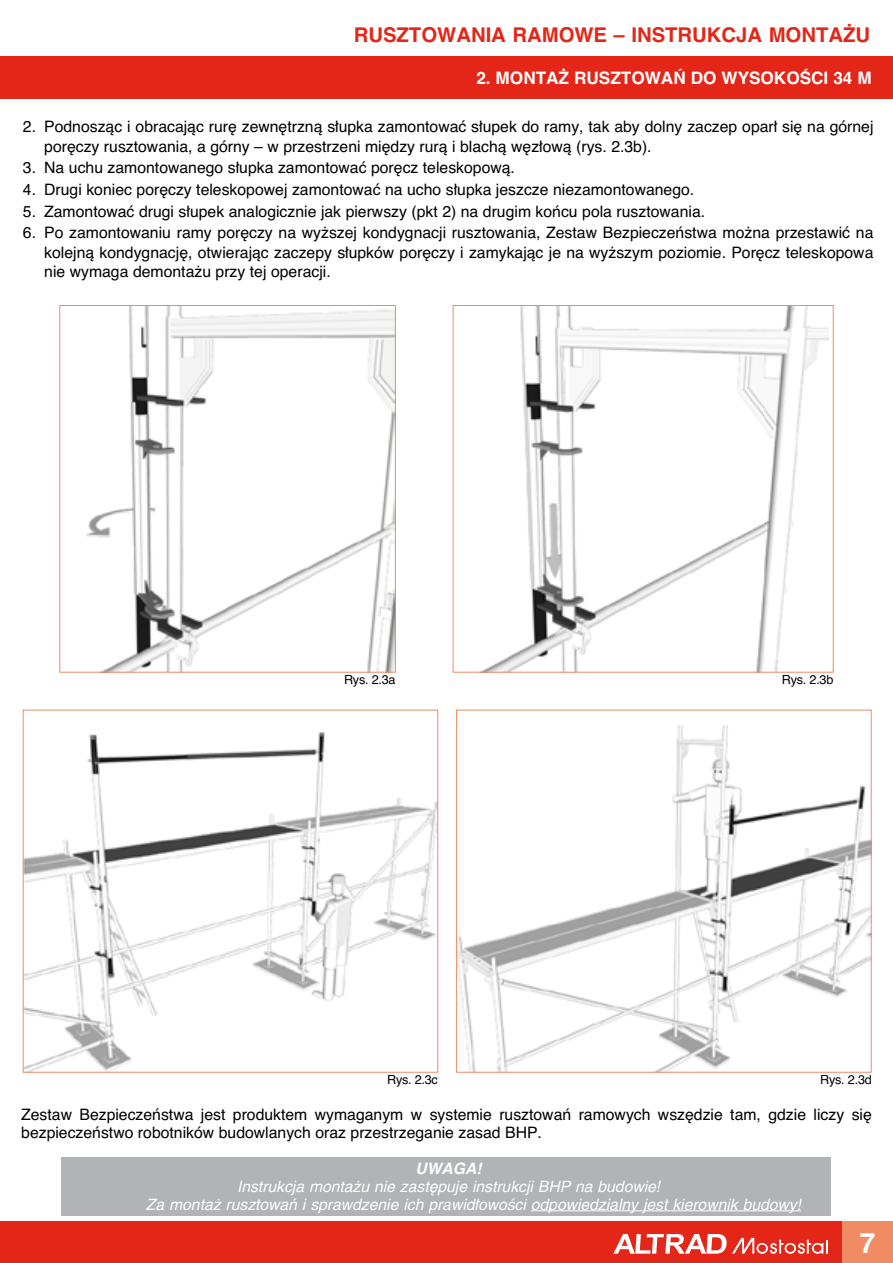
<style>
.page{position:relative;width:893px;height:1263px;background:#fff}
.page>*{position:absolute;margin:0;border:0;box-sizing:border-box;transform-origin:0 0}
.t1{font:700 27px "Phelvetica";color:#fff}
.t2{font:700 19.5px "Phelvetica";color:#e42618}
.t3{font:700 16.5px "Phelvetica";color:#fff}
.t4{font:15px/19.5px "Phelvetica";color:#000}
.t5{font:italic 15px/18px "Phelvetica";color:#fff}
.t6{font:italic 700 15px "Phelvetica";color:#fff}
.t7{font:12px "Phelvetica";letter-spacing:-.02em;color:#000}
</style>
<div class="page">
<div style="left:0;top:1221px;width:842px;height:42px;background:#e42618"></div>
<div style="left:0;top:56px;width:893px;height:43px;background:#e42618"></div>
<div style="left:842px;top:1221px;width:51px;height:42px;background:#f08b63"></div>
<svg style="left:613px;top:1234px;width:215px;height:20px"></svg>
<div style="left:62px;top:1157px;width:769px;height:58px;background:#b1b3b4"></div>
<hr style="left:531px;top:1210px;width:270px;height:1px;background:#fff">
<img style="left:25px;top:732px;width:411px;height:338px">
<div style="left:23px;top:710px;width:415px;height:362px;border:1px solid #f08b63"></div>
<img style="left:458px;top:725px;width:411px;height:345px">
<img style="left:86px;top:307px;width:308px;height:363px">
<div style="left:60px;top:305px;width:336px;height:367px;border:1px solid #f08b63"></div>
<img style="left:483px;top:307px;width:345px;height:363px">
<div style="left:453px;top:305px;width:380px;height:367px;border:1px solid #f08b63"></div>
<h2 class="t2" style="left:354px;top:23px;width:518px">RUSZTOWANIA RAMOWE – INSTRUKCJA MONTA˚U</h2>
<p class="t3" style="left:476px;top:68px;width:397px">2. MONTA˚ RUSZTOWA¡ DO WYSOKOÂCI 34 M</p>
<p class="t4" style="left:44px;top:117px;width:831px;text-indent:-21px">2. Podnoszàc i obracajàc rur´ zewn´trznà s∏upka zamontowaç s∏upek do ramy, tak aby dolny zaczep opar∏ si´ na górnej por´czy rusztowania, a górny – w przestrzeni mi´dzy rurà i blachà w´z∏owà (rys. 2.3b).</p>
<p class="t4" style="left:23px;top:158px;width:494px">3. Na uchu zamontowanego s∏upka zamontowaç por´cz teleskopowà.</p>
<p class="t4" style="left:23px;top:180px;width:673px">4. Drugi koniec por´czy teleskopowej zamontowaç na ucho s∏upka jeszcze niezamontowanego.</p>
<p class="t4" style="left:23px;top:201px;width:684px">5. Zamontowaç drugi s∏upek analogicznie jak pierwszy (pkt 2) na drugim koƒcu pola rusztowania.</p>
<p class="t4" style="left:44px;top:223px;width:831px;text-align:justify;text-indent:-21px">6. Po zamontowaniu ramy por´czy na wy˝szej kondygnacji rusztowania, Zestaw Bezpieczeƒstwa mo˝na przestawiç na kolejnà kondygnacj´, otwierajàc zaczepy s∏upków por´czy i zamykajàc je na wy˝szym poziomie. Por´cz teleskopowa nie wymaga demonta˝u przy tej operacji.</p>
<p class="t7" style="left:344px;top:672px;width:53px">Rys. 2.3a</p>
<p class="t7" style="left:782px;top:672px;width:53px">Rys. 2.3b</p>
<p class="t7" style="left:387px;top:1072px;width:52px">Rys. 2.3c</p>
<p class="t7" style="left:820px;top:1072px;width:53px">Rys. 2.3d</p>
<p class="t4" style="left:21px;top:1105px;width:852px;line-height:18px">Zestaw Bezpieczeƒstwa jest produktem wymaganym w systemie rusztowaƒ ramowych wsz´dzie tam, gdzie liczy si´ bezpieczeƒstwo robotników budowlanych oraz przestrzeganie zasad BHP.</p>
<p class="t6" style="left:415px;top:1159px;width:68px">UWAGA!</p>
<p class="t5" style="left:146px;top:1178px;width:657px;text-indent:91px">Instrukcja monta˝u nie zast´puje instrukcji BHP na budowie!<br>Za monta˝ rusztowaƒ i sprawdzenie ich prawid∏owoÊci odpowiedzialny jest kierownik budowy!</p>
<h1 class="t1" style="left:860px;top:1227px;width:17px">7</h1>
</div>
